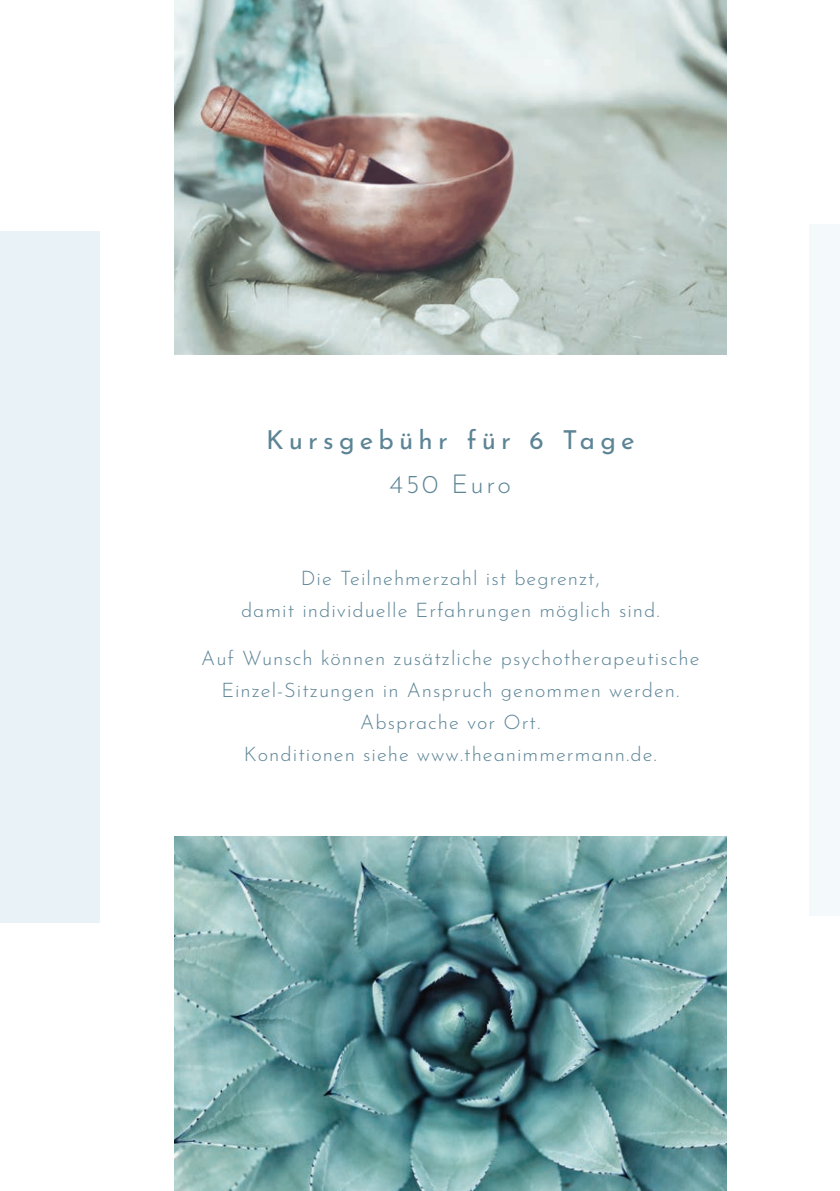
<style>
.page{position:relative;width:840px;height:1191px;background:#fff}
.page>*{position:absolute;margin:0;border:0;box-sizing:border-box;transform-origin:0 0}
.t1{font:26px "Josefin Sans";letter-spacing:.2em;color:#5c8495}
.t2{font:300 26px "Josefin Sans";letter-spacing:.1em;color:#5c8495}
.t3{font:300 20px/32px "Josefin Sans";letter-spacing:.05em;color:#5c8495;text-align:center}
</style>
<div class="page">
<div style="left:809px;top:224px;width:30px;height:692px;background:#f4f9fc"></div>
<div style="left:0;top:231px;width:99px;height:692px;background:#e9f2f6"></div>
<img style="left:174px;top:0;width:552px;height:354px">
<img style="left:174px;top:836px;width:552px;height:355px">
<h1 class="t1" style="left:266px;top:421px;width:370px">Kursgebühr für 6 Tage</h1>
<h1 class="t2" style="left:389px;top:465px;width:123px">450 Euro</h1>
<p class="t3" style="left:241px;top:560px;width:420px">Die Teilnehmerzahl ist begrenzt,<br>damit individuelle Erfahrungen möglich sind.</p>
<p class="t3" style="left:201px;top:640px;width:499px">Auf Wunsch können zusätzliche psychotherapeutische Einzel-Sitzungen in Anspruch genommen werden.<br>Absprache vor Ort.<br>Konditionen siehe www.theanimmermann.de.</p>
</div>
